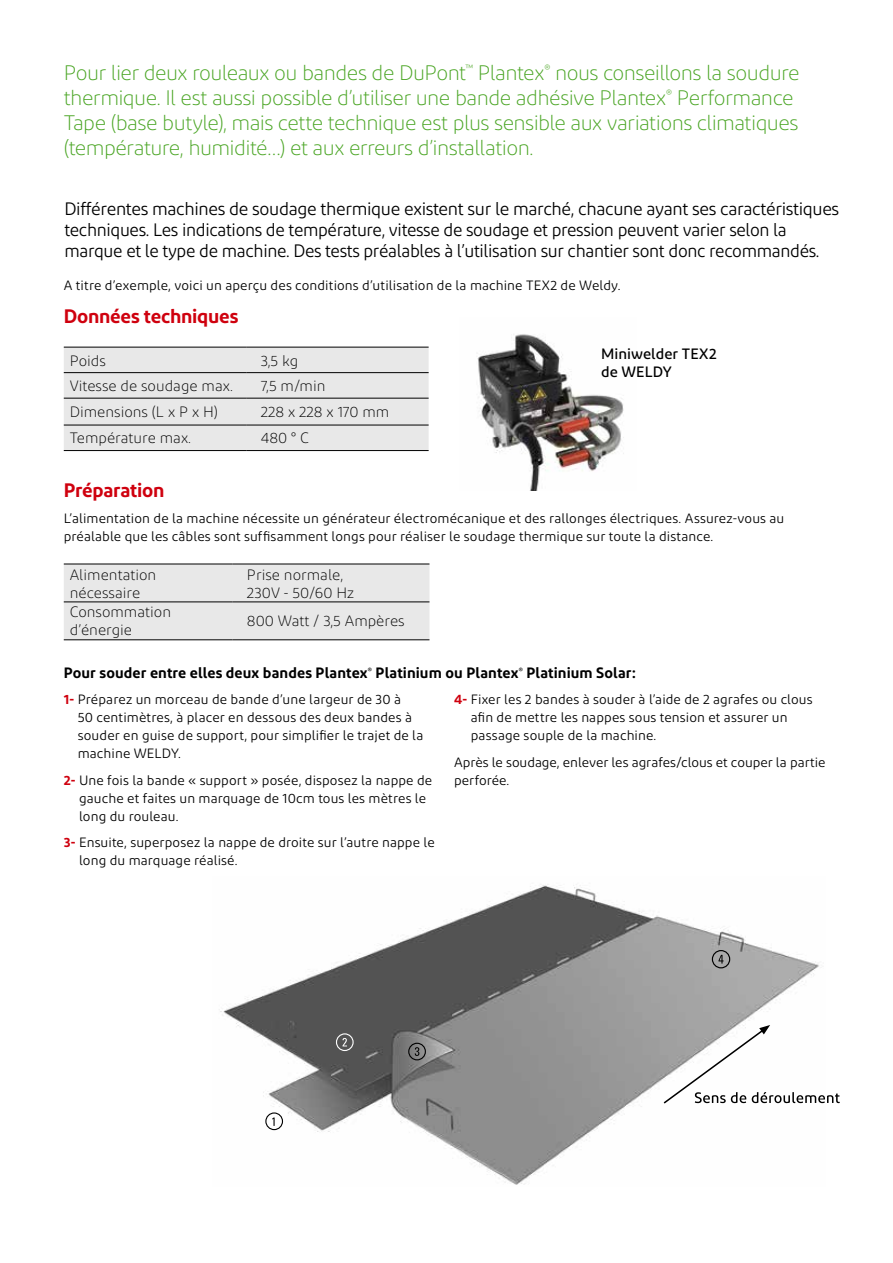
<style>
.page{position:relative;width:893px;height:1263px;background:#fff}
.page>*{position:absolute;margin:0;border:0;box-sizing:border-box;transform-origin:0 0}
.t1{font:300 21px/25.2px "Diodrum";letter-spacing:-.03em;color:#4aa524}
.t2{font:600 19.5px "Diodrum";letter-spacing:-.015em;color:#cf000e}
.t3{font:18px/21px "Diodrum";letter-spacing:-.02em;color:#000}
.t4{font:300 15px/18px "Diodrum";color:#000}
.t5{font:600 15px "Diodrum";letter-spacing:.005em;color:#000}
.t6{font:500 15px/18px "Diodrum";letter-spacing:.005em;color:#000}
.t7{font:13.5px/18px "Diodrum";letter-spacing:.005em;color:#000}
.s1{font-weight:600;color:#cf000e}
</style>
<div class="page">
<img style="left:220px;top:884px;width:599px;height:301px">
<svg style="left:272px;top:1117px;width:3px;height:9px"></svg>
<div style="left:265px;top:1112px;width:18px;height:18px;border:1px solid #000;border-radius:50%"></div>
<svg style="left:342px;top:1038px;width:5px;height:8px"></svg>
<div style="left:336px;top:1033px;width:18px;height:18px;border:1px solid #fff;border-radius:50%"></div>
<svg style="left:415px;top:1047px;width:4px;height:9px"></svg>
<div style="left:408px;top:1043px;width:18px;height:17px;border:1px solid #000;border-radius:50%"></div>
<svg style="left:718px;top:955px;width:5px;height:8px"></svg>
<div style="left:712px;top:950px;width:18px;height:18px;border:1px solid #000;border-radius:50%"></div>
<div style="left:64px;top:348px;width:365px;height:102px;background:#e8e8e8"></div>
<hr style="left:64px;top:347px;width:182px;height:1px;background:#000">
<hr style="left:246px;top:347px;width:183px;height:1px;background:#000">
<hr style="left:64px;top:372px;width:182px;height:1px;background:#000">
<hr style="left:246px;top:372px;width:183px;height:1px;background:#000">
<hr style="left:64px;top:398px;width:182px;height:1px;background:#000">
<hr style="left:246px;top:398px;width:183px;height:1px;background:#000">
<hr style="left:64px;top:425px;width:182px;height:1px;background:#000">
<hr style="left:246px;top:425px;width:183px;height:1px;background:#000">
<hr style="left:64px;top:450px;width:182px;height:1px;background:#000">
<hr style="left:246px;top:450px;width:183px;height:1px;background:#000">
<div style="left:64px;top:565px;width:365px;height:74px;background:#e8e8e8"></div>
<hr style="left:64px;top:564px;width:168px;height:1px;background:#000">
<hr style="left:232px;top:564px;width:197px;height:1px;background:#000">
<hr style="left:64px;top:602px;width:168px;height:1px;background:#000">
<hr style="left:232px;top:602px;width:197px;height:1px;background:#000">
<hr style="left:64px;top:639px;width:168px;height:1px;background:#000">
<hr style="left:232px;top:639px;width:197px;height:1px;background:#000">
<img style="left:477px;top:334px;width:147px;height:156px">
<svg style="left:662px;top:1025px;width:178px;height:80px"></svg>
<p class="t1" style="left:64px;top:59px;width:737px">Pour lier deux rouleaux ou bandes de DuPont<sup>™</sup> Plantex<sup>®</sup> nous conseillons la soudure thermique. Il est aussi possible d’utiliser une bande adhésive Plantex<sup>®</sup> Performance Tape (base butyle), mais cette technique est plus sensible aux variations climatiques (température, humidité…) et aux erreurs d’installation.</p>
<p class="t3" style="left:64px;top:198px;width:776px">Différentes machines de soudage thermique existent sur le marché, chacune ayant ses caractéristiques techniques. Les indications de température, vitesse de soudage et pression peuvent varier selon la marque et le type de machine. Des tests préalables à l’utilisation sur chantier sont donc recommandés.</p>
<p class="t7" style="left:64px;top:276px;width:558px">A titre d’exemple, voici un aperçu des conditions d’utilisation de la machine TEX2 de Weldy.</p>
<h2 class="t2" style="left:64px;top:303px;width:176px">Données techniques</h2>
<p class="t4" style="left:70px;top:351px;width:38px">Poids</p>
<p class="t4" style="left:261px;top:351px;width:39px">3,5 kg</p>
<p class="t4" style="left:70px;top:377px;width:165px">Vitesse de soudage max.</p>
<p class="t4" style="left:261px;top:377px;width:66px">7,5 m/min</p>
<p class="t4" style="left:70px;top:403px;width:150px">Dimensions (L x P x H)</p>
<p class="t4" style="left:261px;top:403px;width:130px">228 x 228 x 170 mm</p>
<p class="t4" style="left:70px;top:429px;width:123px">Température max.</p>
<p class="t4" style="left:261px;top:429px;width:50px">480 ° C</p>
<p class="t6" style="left:601px;top:344px;width:117px">Miniwelder TEX2 de WELDY</p>
<h2 class="t2" style="left:64px;top:477px;width:102px">Préparation</h2>
<p class="t7" style="left:64px;top:509px;width:722px">L’alimentation de la machine nécessite un générateur électromécanique et des rallonges électriques. Assurez-vous au préalable que les câbles sont suffisamment longs pour réaliser le soudage thermique sur toute la distance.</p>
<p class="t4" style="left:70px;top:565px;width:88px">Alimentation nécessaire</p>
<p class="t4" style="left:247px;top:565px;width:109px">Prise normale,<br>230V - 50/60 Hz</p>
<p class="t4" style="left:70px;top:603px;width:103px">Consommation d’énergie</p>
<p class="t4" style="left:247px;top:612px;width:159px">800 Watt / 3,5 Ampères</p>
<p class="t5" style="left:64px;top:663px;width:574px">Pour souder entre elles deux bandes Plantex<sup>®</sup> Platinium ou Plantex<sup>®</sup> Platinium Solar:</p>
<p class="t7" style="left:78px;top:690px;width:347px;text-indent:-14px"><span class="s1">1-</span> Préparez un morceau de bande d’une largeur de 30 à<br>50 centimètres, à placer en dessous des deux bandes à souder en guise de support, pour simplifier le trajet de la machine WELDY.</p>
<p class="t7" style="left:79px;top:771px;width:355px;text-indent:-15px"><span class="s1">2-</span> Une fois la bande « support » posée, disposez la nappe de gauche et faites un marquage de 10cm tous les mètres le long du rouleau.</p>
<p class="t7" style="left:79px;top:833px;width:357px;text-indent:-15px"><span class="s1">3-</span> Ensuite, superposez la nappe de droite sur l’autre nappe le long du marquage réalisé.</p>
<p class="t7" style="left:471px;top:690px;width:343px;text-indent:-17px"><span class="s1">4-</span> Fixer les 2 bandes à souder à l’aide de 2 agrafes ou clous afin de mettre les nappes sous tension et assurer un passage souple de la machine.</p>
<p class="t7" style="left:454px;top:753px;width:373px">Après le soudage, enlever les agrafes/clous et couper la partie perforée.</p>
</div>
